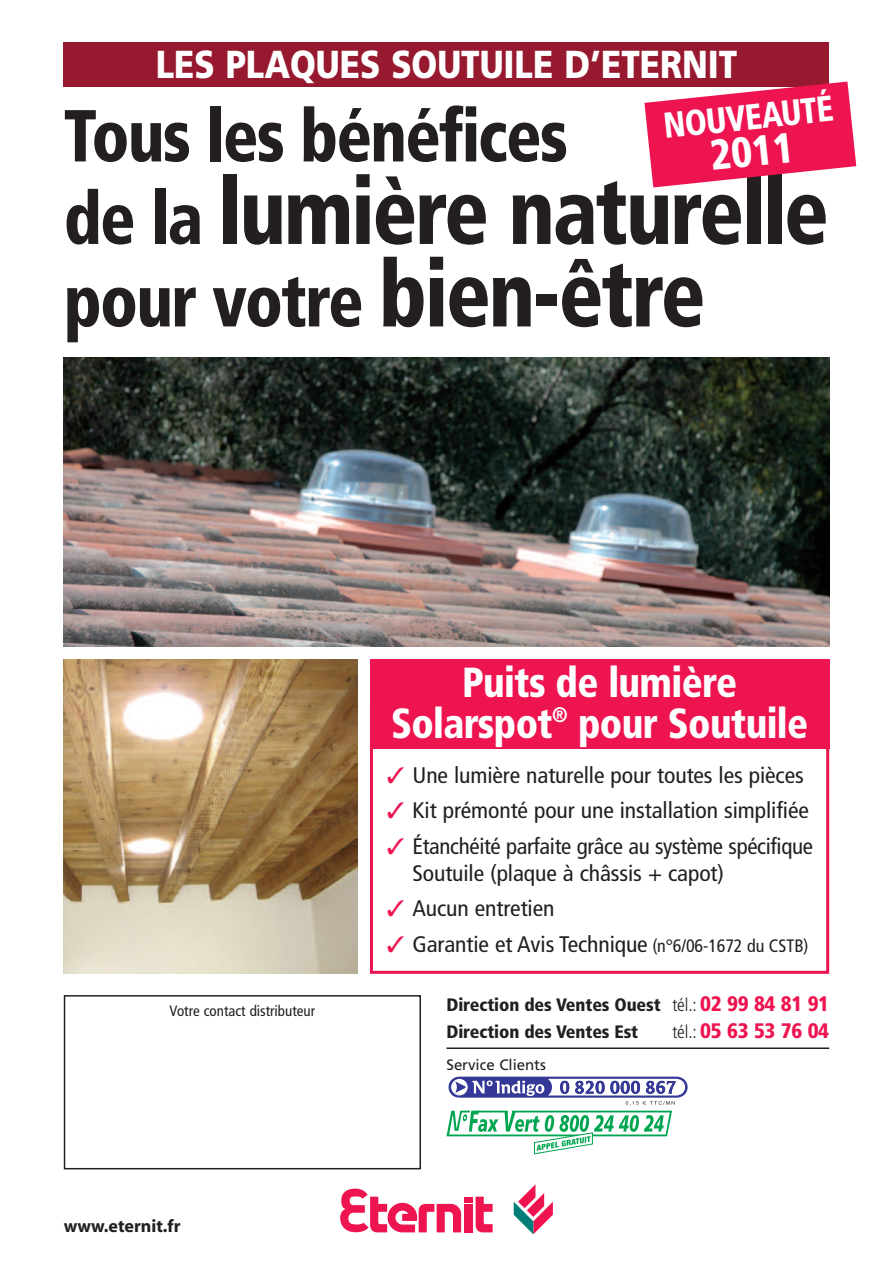
<style>
.page{position:relative;width:893px;height:1263px;background:#fff}
.page>*{position:absolute;margin:0;border:0;box-sizing:border-box;transform-origin:0 0}
.t1{font:900 condensed 93px "Frutiger";letter-spacing:-.025em;color:#231f20;scale:.9 1}
.t2{font:900 condensed 73.5px "Frutiger";letter-spacing:-.025em;color:#231f20;scale:.9 1}
.t3{font:900 condensed 42.45px "Frutiger";color:#fff;scale:.95 1}
.t4{font:900 condensed 42px/40.5px "Frutiger";letter-spacing:-.015em;color:#fff;text-align:center;scale:.93 1}
.t5{font:900 39px "Frutiger";color:#fff;scale:.85 1}
.t6{font:900 condensed 36px "Frutiger";color:#fff;scale:.9 1}
.t7{font:condensed 22.5px "Frutiger";letter-spacing:-.005em;color:#231f20;scale:1.05 1}
.t8{font:condensed 22.5px/27px "Frutiger";letter-spacing:-.005em;color:#231f20}
.t9{font:900 condensed 21px "Frutiger";letter-spacing:-.015em;color:#ed1450}
.t10{font:900 condensed 18px/27px "Frutiger";letter-spacing:-.005em;color:#231f20}
.t11{font:18px "Myriad MM 700 wt 600 wd";color:#231f20}
.t12{font:condensed 15px "Frutiger";color:#231f20}
.t13{font:15px "Frutiger";color:#231f20}
.s1{font-size:73.5px}
.s2{font-size:93px}
.s3{color:#ed1450}
.s4{font-size:18px}
.s5{font-weight:300}
.s6{font-size:21px;color:#ed1450}
.s7{font-weight:300;font-size:18px;color:#231f20}
</style>
<div class="page">
<img style="left:64px;top:357px;width:765px;height:289px">
<div style="left:64px;top:43px;width:765px;height:44px;background:#97192f"></div>
<div style="left:464px;top:1204px;width:9px;height:28px;background:#ed1450"></div>
<div style="left:464px;top:1197px;width:9px;height:5px;background:#ed1450"></div>
<svg style="left:476px;top:1197px;width:17px;height:35px"></svg>
<svg style="left:340px;top:1188px;width:121px;height:44px"></svg>
<svg style="left:514px;top:1184px;width:39px;height:50px"></svg>
<div style="left:64px;top:995px;width:357px;height:174px;border:2px solid #231f20"></div>
<svg style="left:446px;top:1075px;width:244px;height:24px"></svg>
<svg style="left:449px;top:1077px;width:239px;height:28px"></svg>
<svg style="left:446px;top:1111px;width:226px;height:43px"></svg>
<hr style="left:446px;top:1047px;width:383px;height:2px;background:#231f20">
<div style="left:370px;top:702px;width:459px;height:272px;border:3px solid #ed1450"></div>
<div style="left:370px;top:659px;width:459px;height:89px;background:#ed1450"></div>
<svg style="left:644px;top:82px;width:212px;height:105px"></svg>
<img style="left:64px;top:659px;width:293px;height:315px">
<h3 class="t5" style="left:156px;top:49px;width:686px">LES PLAQUES SOUTUILE D’ETERNIT</h3>
<h3 class="t6" style="left:662px;top:111px;width:191px;rotate:-6deg">NOUVEAUTÉ</h3>
<h2 class="t2" style="left:64px;top:106px;width:562px">Tous les bénéfices</h2>
<h1 class="t1" style="left:64px;top:174px;width:852px"><span class="s1">de la</span> lumière naturelle</h1>
<h2 class="t2" style="left:64px;top:271px;width:715px">pour votre <span class="s2">bien-être</span></h2>
<h3 class="t3" style="left:709px;top:138px;width:90px;rotate:-6deg">2011</h3>
<h3 class="t4" style="left:391px;top:666px;width:450px">Puits de lumière<br>Solarspot<sup>®</sup> pour Soutuile</h3>
<p class="t7" style="left:387px;top:766px;width:398px"><span class="s3">✓</span> Une lumière naturelle pour toutes les pièces</p>
<p class="t7" style="left:387px;top:801px;width:403px"><span class="s3">✓</span> Kit prémonté pour une installation simplifiée</p>
<p class="t8" style="left:412px;top:834px;width:402px;text-indent:-26px"><span class="s3">✓</span> Étanchéité parfaite grâce au système spécifique<br>Soutuile (plaque à châssis + capot)</p>
<p class="t7" style="left:387px;top:899px;width:161px"><span class="s3">✓</span> Aucun entretien</p>
<p class="t7" style="left:387px;top:935px;width:403px"><span class="s3">✓</span> Garantie et Avis Technique <span class="s4">(n°6/06-1672 du CSTB)</span></p>
<p class="t12" style="left:170px;top:1005px;width:147px">Votre contact distributeur</p>
<p class="t10" style="left:446px;top:992px;width:384px">Direction des Ventes Ouest <span class="s5">tél.:</span> <span class="s6">02 99 84 81 91<br></span>Direction des Ventes Est</p>
<p class="t9" style="left:672px;top:1022px;width:158px"><span class="s7">tél.:</span> 05 63 53 76 04</p>
<p class="t11" style="left:64px;top:1219px;width:118px">www.eternit.fr</p>
<p class="t13" style="left:446px;top:1059px;width:101px">Service Clients</p>
</div>
